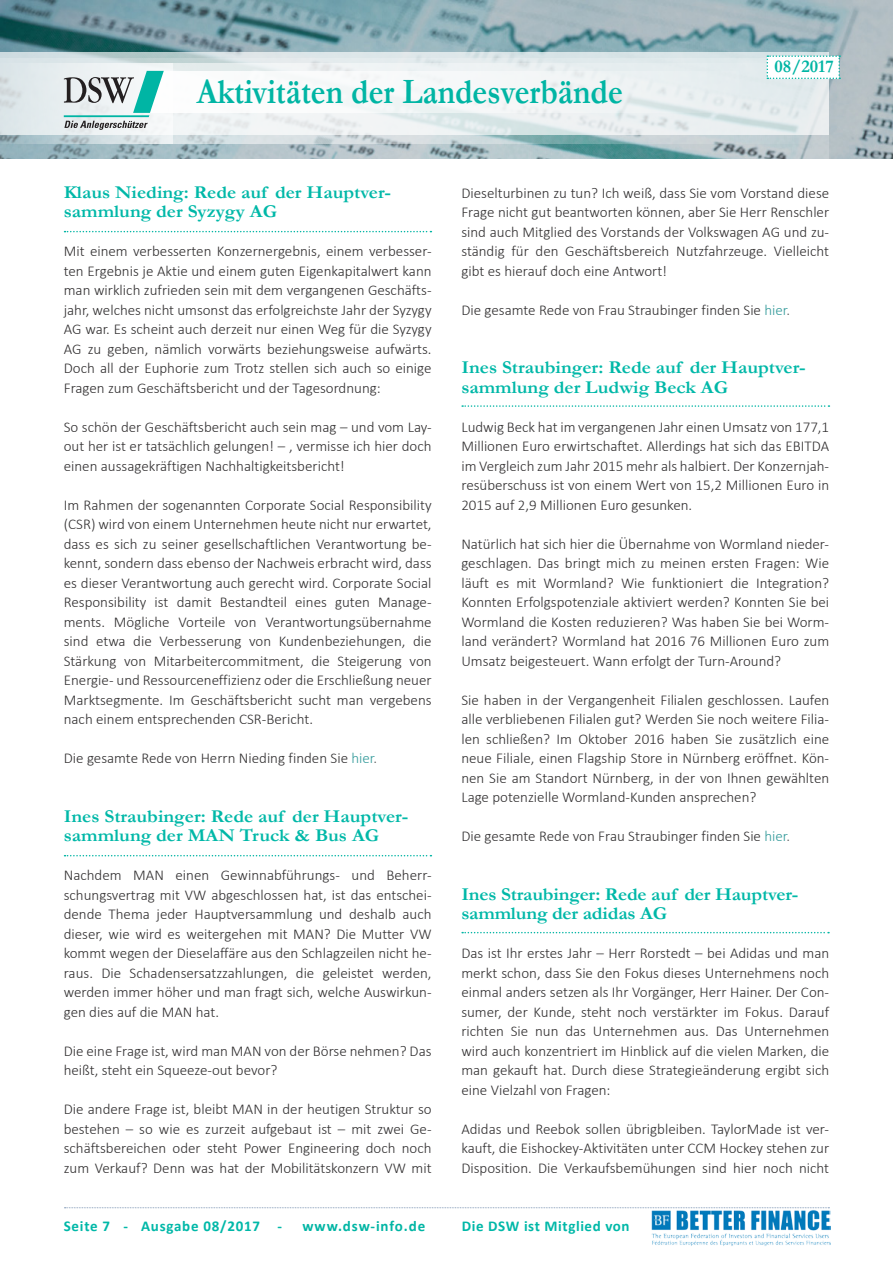
<style>
.page{position:relative;width:893px;height:1263px;background:#fff}
.page>*{position:absolute;margin:0;border:0;box-sizing:border-box;transform-origin:0 0}
.t1{font:700 36px "Garamond";color:#00b5a4;scale:.88 1}
.t2{font:700 18.15px/19.5px "Garamond";color:#00b8a8;scale:1.08 1}
.t3{font:700 18px "Garamond";color:#00b5a4}
.t4{font:300 15px/19.5px "Calibri";color:#312f30;text-align:justify}
.t5{font:700 15px "Calibri";letter-spacing:.04em;color:#00b8a8}
.t6{font:700 15px "Calibri";letter-spacing:.06em;color:#00b5a4}
.s1{color:#339a9a}
.s2{color:#57585a}
</style>
<div class="page">
<img style="left:651px;top:1210px;width:180px;height:36px">
<img style="left:0;top:0;width:893px;height:158px">
<svg style="left:0;top:135px;width:829px;height:24px;background:#a5bcc1"></svg>
<svg style="left:0;top:52px;width:829px;height:83px;fill:#e4ebed"></svg>
<svg style="left:767px;top:55px;width:73px;height:24px"></svg>
<div style="left:149px;top:71px;width:589px;height:42px;background:linear-gradient(to right,#fff,#e7eeef)"></div>
<svg style="left:0;top:63px;width:172px;height:81px;fill:#e2eaed"></svg>
<svg style="left:65px;top:1207px;width:764px;height:1px"></svg>
<svg style="left:64px;top:71px;width:100px;height:59px"></svg>
<svg style="left:65px;top:231px;width:366px;height:1px"></svg>
<svg style="left:65px;top:855px;width:366px;height:1px"></svg>
<svg style="left:462px;top:405px;width:367px;height:2px"></svg>
<svg style="left:462px;top:932px;width:367px;height:1px"></svg>
<h1 class="t1" style="left:197px;top:67px;width:486px">Aktivitäten der Landesverbände</h1>
<p class="t3" style="left:774px;top:54px;width:61px">08/2017</p>
<p class="t2" style="left:64px;top:182px;width:305px">Klaus Nieding: Rede auf der Hauptver&shy;sammlung der Syzygy AG</p>
<p class="t4" style="left:64px;top:241px;width:369px">Mit einem verbesserten Konzernergebnis, einem verbesser&shy;ten Ergebnis je Aktie und einem guten Eigenkapitalwert kann man wirklich zufrieden sein mit dem vergangenen Geschäfts&shy;jahr, welches nicht umsonst das erfolgreichste Jahr der Syzygy AG war. Es scheint auch derzeit nur einen Weg für die Syzygy AG zu geben, nämlich vorwärts beziehungsweise aufwärts.<br>Doch all der Euphorie zum Trotz stellen sich auch so einige Fragen zum Geschäftsbericht und der Tagesordnung:</p>
<p class="t4" style="left:64px;top:417px;width:369px">So schön der Geschäftsbericht auch sein mag – und vom Lay&shy;out her ist er tatsächlich gelungen! – , vermisse ich hier doch einen aussagekräftigen Nachhaltigkeitsbericht!</p>
<p class="t4" style="left:64px;top:495px;width:369px">Im Rahmen der sogenannten Corporate Social Responsibility (CSR) wird von einem Unternehmen heute nicht nur erwartet, dass es sich zu seiner gesellschaftlichen Verantwortung be&shy;kennt, sondern dass ebenso der Nachweis erbracht wird, dass es dieser Verantwortung auch gerecht wird. Corporate Social Responsibility ist damit Bestandteil eines guten Manage&shy;ments. Mögliche Vorteile von Verantwortungsübernahme sind etwa die Verbesserung von Kundenbeziehungen, die Stärkung von Mitarbeitercommitment, die Steigerung von Energie- und Ressourceneffizienz oder die Erschließung neuer Marktsegmente. Im Geschäftsbericht sucht man vergebens nach einem entsprechenden CSR-Bericht.</p>
<p class="t4" style="left:64px;top:748px;width:315px">Die gesamte Rede von Herrn Nieding finden Sie <span class="s1">hier</span><span class="s2">.</span></p>
<p class="t2" style="left:64px;top:806px;width:320px">Ines Straubinger: Rede auf der Hauptver&shy;sammlung der MAN Truck &amp; Bus AG</p>
<p class="t4" style="left:64px;top:865px;width:369px">Nachdem MAN einen Gewinnabführungs- und Beherr&shy;schungsvertrag mit VW abgeschlossen hat, ist das entschei&shy;dende Thema jeder Hauptversammlung und deshalb auch dieser, wie wird es weitergehen mit MAN? Die Mutter VW kommt wegen der Dieselaffäre aus den Schlagzeilen nicht he&shy;raus. Die Schadensersatzzahlungen, die geleistet werden, werden immer höher und man fragt sich, welche Auswirkun&shy;gen dies auf die MAN hat.</p>
<p class="t4" style="left:64px;top:1041px;width:369px">Die eine Frage ist, wird man MAN von der Börse nehmen? Das heißt, steht ein Squeeze-out bevor?</p>
<p class="t4" style="left:64px;top:1099px;width:369px">Die andere Frage ist, bleibt MAN in der heutigen Struktur so bestehen – so wie es zurzeit aufgebaut ist – mit zwei Ge&shy;schäftsbereichen oder steht Power Engineering doch noch zum Verkauf? Denn was hat der Mobilitätskonzern VW mit</p>
<p class="t4" style="left:461px;top:183px;width:369px">Dieselturbinen zu tun? Ich weiß, dass Sie vom Vorstand diese Frage nicht gut beantworten können, aber Sie Herr Renschler sind auch Mitglied des Vorstands der Volkswagen AG und zu&shy;ständig für den Geschäftsbereich Nutzfahrzeuge. Vielleicht gibt es hierauf doch eine Antwort!</p>
<p class="t4" style="left:461px;top:300px;width:330px">Die gesamte Rede von Frau Straubinger finden Sie <span class="s1">hier</span><span class="s2">.</span></p>
<p class="t2" style="left:461px;top:358px;width:320px">Ines Straubinger: Rede auf der Hauptver&shy;sammlung der Ludwig Beck AG</p>
<p class="t4" style="left:461px;top:417px;width:369px">Ludwig Beck hat im vergangenen Jahr einen Umsatz von 177,1<br>Millionen Euro erwirtschaftet. Allerdings hat sich das EBITDA im Vergleich zum Jahr 2015 mehr als halbiert. Der Konzernjah&shy;resüberschuss ist von einem Wert von 15,2 Millionen Euro in 2015 auf 2,9 Millionen Euro gesunken.</p>
<p class="t4" style="left:461px;top:534px;width:369px">Natürlich hat sich hier die Übernahme von Wormland nieder&shy;geschlagen. Das bringt mich zu meinen ersten Fragen: Wie läuft es mit Wormland? Wie funktioniert die Integration?<br>Konnten Erfolgspotenziale aktiviert werden? Konnten Sie bei Wormland die Kosten reduzieren? Was haben Sie bei Worm&shy;land verändert? Wormland hat 2016 76 Millionen Euro zum Umsatz beigesteuert. Wann erfolgt der Turn-Around?</p>
<p class="t4" style="left:461px;top:690px;width:369px">Sie haben in der Vergangenheit Filialen geschlossen. Laufen alle verbliebenen Filialen gut? Werden Sie noch weitere Filia&shy;len schließen? Im Oktober 2016 haben Sie zusätzlich eine neue Filiale, einen Flagship Store in Nürnberg eröffnet. Kön&shy;nen Sie am Standort Nürnberg, in der von Ihnen gewählten Lage potenzielle Wormland-Kunden ansprechen?</p>
<p class="t4" style="left:461px;top:826px;width:330px">Die gesamte Rede von Frau Straubinger finden Sie <span class="s1">hier</span><span class="s2">.</span></p>
<p class="t2" style="left:461px;top:884px;width:313px">Ines Straubinger: Rede auf der Hauptver&shy;sammlung der adidas AG</p>
<p class="t4" style="left:461px;top:943px;width:369px">Das ist Ihr erstes Jahr – Herr Rorstedt – bei Adidas und man merkt schon, dass Sie den Fokus dieses Unternehmens noch einmal anders setzen als Ihr Vorgänger, Herr Hainer. Der Con&shy;sumer, der Kunde, steht noch verstärkter im Fokus. Darauf richten Sie nun das Unternehmen aus. Das Unternehmen wird auch konzentriert im Hinblick auf die vielen Marken, die man gekauft hat. Durch diese Strategieänderung ergibt sich eine Vielzahl von Fragen:</p>
<p class="t4" style="left:461px;top:1119px;width:369px">Adidas und Reebok sollen übrigbleiben. TaylorMade ist ver&shy;kauft, die Eishockey-Aktivitäten unter CCM Hockey stehen zur Disposition. Die Verkaufsbemühungen sind hier noch nicht</p>
<p class="t5" style="left:64px;top:1216px;width:220px">Seite 7 - Ausgabe 08/2017 -</p>
<p class="t6" style="left:302px;top:1216px;width:124px">www.dsw-info.de</p>
<p class="t5" style="left:462px;top:1216px;width:169px">Die DSW ist Mitglied von</p>
</div>
